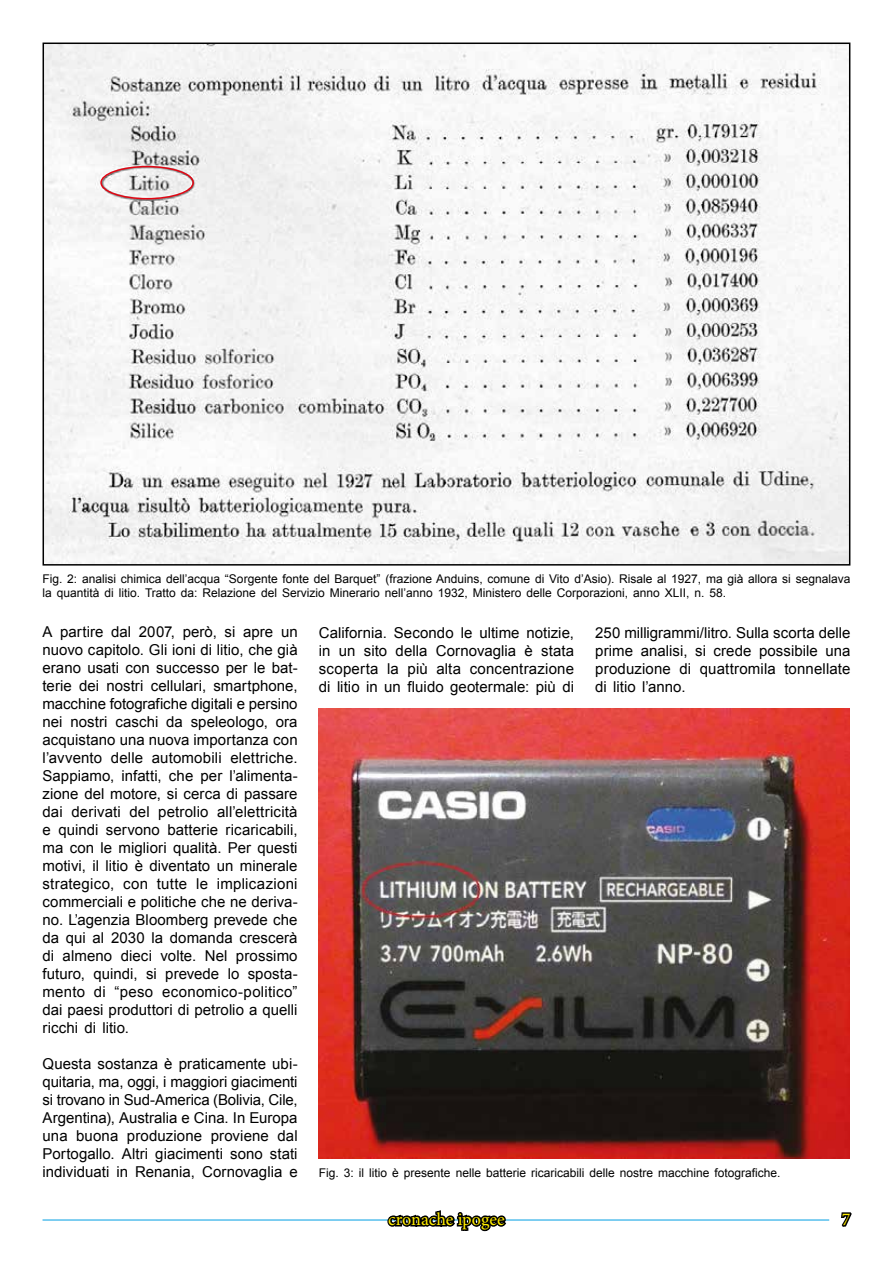
<style>
.page{position:relative;width:893px;height:1263px;background:#fff}
.page>*{position:absolute;margin:0;border:0;box-sizing:border-box;transform-origin:0 0}
.t1{font:18px "Minion Pro";letter-spacing:-.005em;color:#ffed00}
.t2{font:15px/18px "Arial";letter-spacing:.005em;color:#000;text-align:justify}
.t3{font:12px/14.4px "Arial";color:#000}
</style>
<div class="page">
<hr style="left:43px;top:1220px;width:786px;height:1px;background:#009fe3">
<svg style="left:385px;top:1210px;width:123px;height:22px"></svg>
<svg style="left:841px;top:1212px;width:11px;height:15px"></svg>
<img style="left:46px;top:46px;width:801px;height:517px">
<div style="left:100px;top:166px;width:94px;height:33px;border:2px solid #e30613;border-radius:50%"></div>
<img style="left:319px;top:708px;width:531px;height:451px">
<p class="t3" style="left:43px;top:571px;width:809px">Fig. 2: analisi chimica dell’acqua “Sorgente fonte del Barquet” (frazione Anduins, comune di Vito d’Asio). Risale al 1927, ma già allora si segnalava la quantità di litio. Tratto da: Relazione del Servizio Minerario nell’anno 1932, Ministero delle Corporazioni, anno XLII, n. 58.</p>
<p class="t2" style="left:43px;top:623px;width:257px">A partire dal 2007, però, si apre un nuovo capitolo. Gli ioni di litio, che già erano usati con successo per le bat&shy;terie dei nostri cellulari, smartphone, macchine fotografiche digitali e persino nei nostri caschi da speleologo, ora acquistano una nuova importanza con l’avvento delle automobili elettriche.<br>Sappiamo, infatti, che per l’alimenta&shy;zione del motore, si cerca di passare dai derivati del petrolio all’elettricità e quindi servono batterie ricaricabili, ma con le migliori qualità. Per questi motivi, il litio è diventato un minerale strategico, con tutte le implicazioni commerciali e politiche che ne deriva&shy;no. L’agenzia Bloomberg prevede che da qui al 2030 la domanda crescerà di almeno dieci volte. Nel prossimo futuro, quindi, si prevede lo sposta&shy;mento di “peso economico-politico” dai paesi produttori di petrolio a quelli ricchi di litio.</p>
<p class="t2" style="left:43px;top:1055px;width:257px">Questa sostanza è praticamente ubi&shy;quitaria, ma, oggi, i maggiori giacimenti si trovano in Sud-America (Bolivia, Cile, Argentina), Australia e Cina. In Europa una buona produzione proviene dal Portogallo. Altri giacimenti sono stati individuati in Renania, Cornovaglia e</p>
<p class="t2" style="left:319px;top:624px;width:257px">California. Secondo le ultime notizie, in un sito della Cornovaglia è stata scoperta la più alta concentrazione di litio in un fluido geotermale: più di</p>
<p class="t2" style="left:595px;top:624px;width:257px">250 milligrammi/litro. Sulla scorta delle prime analisi, si crede possibile una produzione di quattromila tonnellate di litio l’anno.</p>
<p class="t3" style="left:319px;top:1166px;width:463px">Fig. 3: il litio è presente nelle batterie ricaricabili delle nostre macchine fotografiche.</p>
<p class="t1" style="left:388px;top:1207px;width:118px">cronache ipogee</p>
<p class="t1" style="left:842px;top:1207px;width:10px">7</p>
</div>
